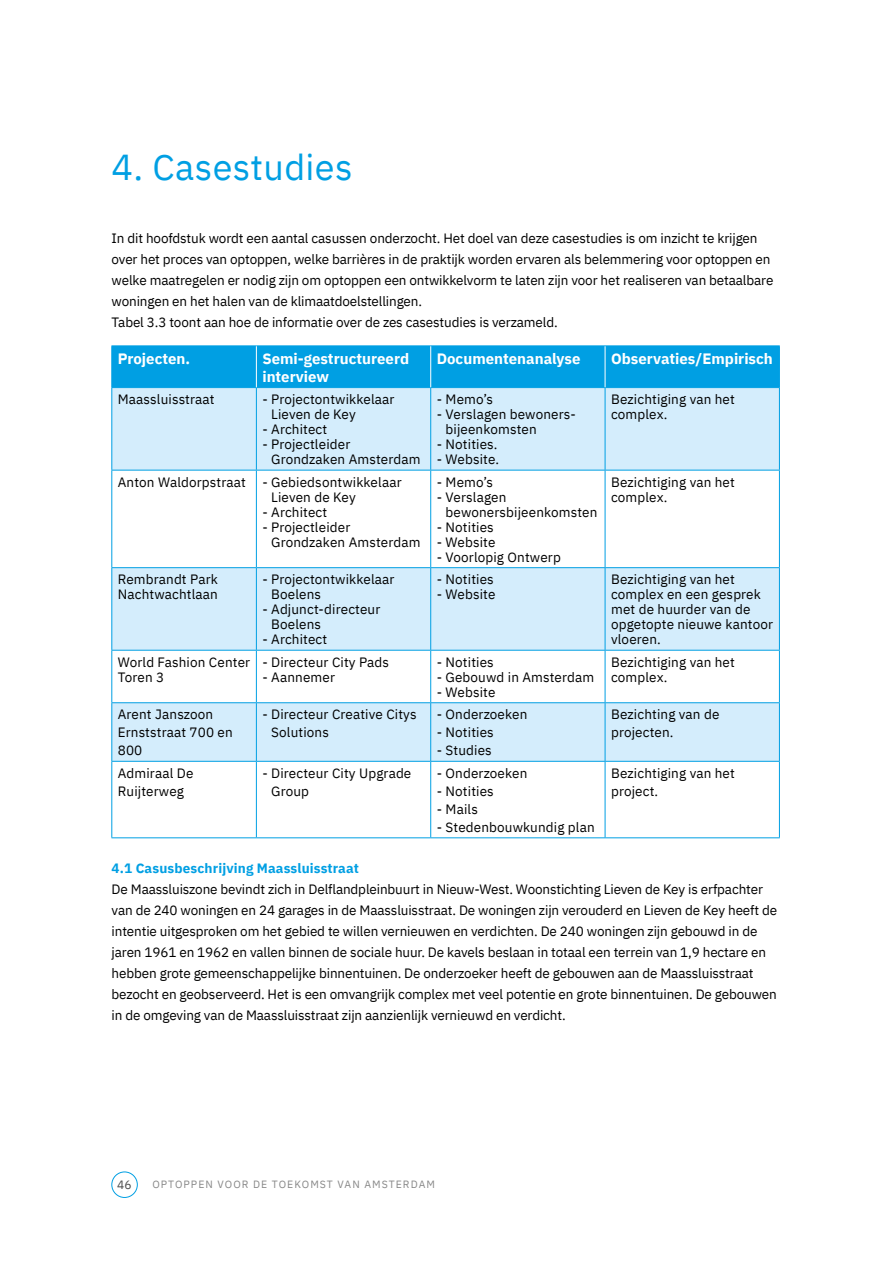
<style>
.page{position:relative;width:893px;height:1263px;background:#fff}
.page>*{position:absolute;margin:0;border:0;box-sizing:border-box;transform-origin:0 0}
.t1{font:36px "IBM Plex Sans";letter-spacing:.01em;color:#009fe3}
.t2{font:700 15px/18px "IBM Plex Sans";color:#fff}
.t3{font:13.5px/21px "IBM Plex Sans";letter-spacing:-.01em;color:#000}
.t4{font:13.5px/15px "IBM Plex Sans";letter-spacing:.01em;color:#000}
.t5{font:700 13.5px "IBM Plex Sans";letter-spacing:.01em;color:#009fe3}
.t6{font:12px "IBM Plex Sans";color:#4a4a49}
.t7{font:10.5px "IBM Plex Sans";letter-spacing:.1em;color:#878787}
</style>
<div class="page">
<div style="left:111px;top:1171px;width:27px;height:27px;border:1px solid #009fe3;border-radius:50%"></div>
<div style="left:112px;top:346px;width:667px;height:41px;background:#009fe3"></div>
<div style="left:112px;top:388px;width:667px;height:373px;background:#d4edfc"></div>
<svg style="left:112px;top:471px;width:667px;height:231px"></svg>
<hr style="left:111px;top:345px;width:145px;height:1px;background:#009fe3">
<hr style="left:111px;top:346px;width:1px;height:41px;background:#009fe3">
<hr style="left:256px;top:345px;width:175px;height:1px;background:#009fe3">
<hr style="left:431px;top:345px;width:174px;height:1px;background:#009fe3">
<hr style="left:605px;top:345px;width:175px;height:1px;background:#009fe3">
<hr style="left:779px;top:346px;width:1px;height:41px;background:#009fe3">
<hr style="left:111px;top:387px;width:145px;height:1px;background:#009fe3">
<hr style="left:111px;top:388px;width:1px;height:82px;background:#009fe3">
<hr style="left:256px;top:387px;width:175px;height:1px;background:#009fe3">
<hr style="left:256px;top:388px;width:1px;height:82px;background:#009fe3">
<hr style="left:431px;top:387px;width:174px;height:1px;background:#009fe3">
<hr style="left:430px;top:388px;width:1px;height:82px;background:#009fe3">
<hr style="left:605px;top:387px;width:175px;height:1px;background:#009fe3">
<hr style="left:605px;top:388px;width:1px;height:82px;background:#009fe3">
<hr style="left:779px;top:388px;width:1px;height:82px;background:#009fe3">
<hr style="left:111px;top:470px;width:145px;height:1px;background:#009fe3">
<hr style="left:111px;top:470px;width:1px;height:97px;background:#009fe3">
<hr style="left:256px;top:470px;width:175px;height:1px;background:#009fe3">
<hr style="left:256px;top:470px;width:1px;height:97px;background:#009fe3">
<hr style="left:431px;top:470px;width:174px;height:1px;background:#009fe3">
<hr style="left:430px;top:470px;width:1px;height:97px;background:#009fe3">
<hr style="left:605px;top:470px;width:175px;height:1px;background:#009fe3">
<hr style="left:605px;top:470px;width:1px;height:97px;background:#009fe3">
<hr style="left:779px;top:470px;width:1px;height:97px;background:#009fe3">
<hr style="left:111px;top:567px;width:145px;height:1px;background:#009fe3">
<hr style="left:111px;top:568px;width:1px;height:82px;background:#009fe3">
<hr style="left:256px;top:567px;width:175px;height:1px;background:#009fe3">
<hr style="left:256px;top:568px;width:1px;height:82px;background:#009fe3">
<hr style="left:431px;top:567px;width:174px;height:1px;background:#009fe3">
<hr style="left:430px;top:568px;width:1px;height:82px;background:#009fe3">
<hr style="left:605px;top:567px;width:175px;height:1px;background:#009fe3">
<hr style="left:605px;top:568px;width:1px;height:82px;background:#009fe3">
<hr style="left:779px;top:568px;width:1px;height:82px;background:#009fe3">
<hr style="left:111px;top:650px;width:145px;height:1px;background:#009fe3">
<hr style="left:111px;top:651px;width:1px;height:51px;background:#009fe3">
<hr style="left:256px;top:650px;width:175px;height:1px;background:#009fe3">
<hr style="left:256px;top:651px;width:1px;height:51px;background:#009fe3">
<hr style="left:431px;top:650px;width:174px;height:1px;background:#009fe3">
<hr style="left:430px;top:651px;width:1px;height:51px;background:#009fe3">
<hr style="left:605px;top:650px;width:175px;height:1px;background:#009fe3">
<hr style="left:605px;top:651px;width:1px;height:51px;background:#009fe3">
<hr style="left:779px;top:651px;width:1px;height:51px;background:#009fe3">
<hr style="left:111px;top:702px;width:145px;height:1px;background:#009fe3">
<hr style="left:256px;top:702px;width:175px;height:1px;background:#009fe3">
<hr style="left:431px;top:702px;width:174px;height:1px;background:#009fe3">
<hr style="left:605px;top:702px;width:175px;height:1px;background:#009fe3">
<hr style="left:111px;top:762px;width:1px;height:75px;background:#009fe3">
<hr style="left:256px;top:762px;width:1px;height:75px;background:#009fe3">
<hr style="left:430px;top:762px;width:1px;height:75px;background:#009fe3">
<hr style="left:605px;top:762px;width:1px;height:75px;background:#009fe3">
<hr style="left:779px;top:762px;width:1px;height:75px;background:#009fe3">
<hr style="left:111px;top:837px;width:145px;height:1px;background:#009fe3">
<hr style="left:256px;top:837px;width:175px;height:1px;background:#009fe3">
<hr style="left:431px;top:837px;width:174px;height:1px;background:#009fe3">
<hr style="left:605px;top:837px;width:175px;height:1px;background:#009fe3">
<hr style="left:605px;top:346px;width:1px;height:41px;background:#fff">
<hr style="left:430px;top:346px;width:1px;height:41px;background:#fff">
<hr style="left:256px;top:346px;width:1px;height:41px;background:#fff">
<hr style="left:111px;top:703px;width:1px;height:58px;background:#009fe3">
<hr style="left:111px;top:761px;width:145px;height:1px;background:#009fe3">
<hr style="left:256px;top:703px;width:1px;height:58px;background:#009fe3">
<hr style="left:256px;top:761px;width:175px;height:1px;background:#009fe3">
<hr style="left:430px;top:703px;width:1px;height:58px;background:#009fe3">
<hr style="left:431px;top:761px;width:174px;height:1px;background:#009fe3">
<hr style="left:605px;top:703px;width:1px;height:58px;background:#009fe3">
<hr style="left:779px;top:703px;width:1px;height:58px;background:#009fe3">
<hr style="left:605px;top:761px;width:175px;height:1px;background:#009fe3">
<h1 class="t1" style="left:112px;top:140px;width:242px">4. Casestudies</h1>
<p class="t3" style="left:112px;top:227px;width:663px">In dit hoofdstuk wordt een aantal casussen onderzocht. Het doel van deze casestudies is om inzicht te krijgen over het proces van optoppen, welke barrières in de praktijk worden ervaren als belemmering voor optoppen en welke maatregelen er nodig zijn om optoppen een ontwikkelvorm te laten zijn voor het realiseren van betaalbare woningen en het halen van de klimaatdoelstellingen.<br>Tabel 3.3 toont aan hoe de informatie over de zes casestudies is verzameld.</p>
<p class="t2" style="left:118px;top:348px;width:74px">Projecten.</p>
<p class="t2" style="left:262px;top:348px;width:148px">Semi-gestructureerd interview</p>
<p class="t2" style="left:437px;top:348px;width:145px">Documentenanalyse</p>
<p class="t2" style="left:611px;top:348px;width:163px">Observaties/Empirisch</p>
<p class="t4" style="left:118px;top:391px;width:98px">Maassluisstraat</p>
<p class="t4" style="left:271px;top:391px;width:125px;text-indent:-9px">- Projectontwikkelaar<br>Lieven de Key</p>
<p class="t4" style="left:262px;top:421px;width:66px">- Architect</p>
<p class="t4" style="left:271px;top:436px;width:151px;text-indent:-9px">- Projectleider<br>Grondzaken Amsterdam</p>
<p class="t3" style="left:437px;top:388px;width:58px">- Memo’s</p>
<p class="t4" style="left:446px;top:406px;width:132px;text-indent:-9px">- Verslagen bewoners&shy;bijeenkomsten</p>
<p class="t4" style="left:437px;top:436px;width:62px">- Notities.</p>
<p class="t4" style="left:437px;top:451px;width:64px">- Website.</p>
<p class="t4" style="left:611px;top:391px;width:125px">Bezichtiging van het complex.</p>
<p class="t4" style="left:271px;top:473px;width:132px;text-indent:-153px">Anton Waldorpstraat - Gebiedsontwikkelaar<br>Lieven de Key</p>
<p class="t4" style="left:262px;top:503px;width:66px">- Architect</p>
<p class="t4" style="left:271px;top:518px;width:151px;text-indent:-9px">- Projectleider<br>Grondzaken Amsterdam</p>
<p class="t4" style="left:118px;top:571px;width:102px">Rembrandt Park<br>Nachtwachtlaan</p>
<p class="t4" style="left:271px;top:571px;width:125px;text-indent:-9px">- Projectontwikkelaar<br>Boelens</p>
<p class="t4" style="left:271px;top:601px;width:111px;text-indent:-9px">- Adjunct-directeur<br>Boelens</p>
<p class="t4" style="left:262px;top:631px;width:66px">- Architect</p>
<p class="t4" style="left:118px;top:653px;width:134px">World Fashion Center<br>Toren 3</p>
<p class="t4" style="left:262px;top:653px;width:128px">- Directeur City Pads</p>
<p class="t4" style="left:262px;top:668px;width:74px">- Aannemer</p>
<p class="t3" style="left:437px;top:470px;width:58px">- Memo’s</p>
<p class="t4" style="left:446px;top:488px;width:153px;text-indent:-9px">- Verslagen bewonersbijeenkomsten</p>
<p class="t4" style="left:437px;top:518px;width:59px">- Notities</p>
<p class="t4" style="left:437px;top:533px;width:60px">- Website</p>
<p class="t4" style="left:437px;top:548px;width:126px">- Voorlopig Ontwerp</p>
<p class="t4" style="left:437px;top:571px;width:59px">- Notities</p>
<p class="t4" style="left:437px;top:586px;width:60px">- Website</p>
<p class="t4" style="left:437px;top:653px;width:59px">- Notities</p>
<p class="t4" style="left:437px;top:668px;width:159px">- Gebouwd in Amsterdam</p>
<p class="t4" style="left:437px;top:683px;width:60px">- Website</p>
<p class="t4" style="left:118px;top:704px;width:117px;line-height:18px">Arent Janszoon<br>Ernststraat 700 en<br>800</p>
<p class="t4" style="left:271px;top:704px;width:147px;line-height:18px;text-indent:-9px">- Directeur Creative Citys<br>Solutions</p>
<p class="t4" style="left:437px;top:706px;width:92px">- Onderzoeken</p>
<p class="t4" style="left:437px;top:724px;width:59px">- Notities</p>
<p class="t4" style="left:437px;top:742px;width:57px">- Studies</p>
<p class="t4" style="left:118px;top:763px;width:77px;line-height:18px">Admiraal De<br>Ruijterweg</p>
<p class="t4" style="left:271px;top:763px;width:142px;line-height:18px;text-indent:-9px">- Directeur City Upgrade<br>Group</p>
<p class="t4" style="left:437px;top:764px;width:92px">- Onderzoeken</p>
<p class="t4" style="left:437px;top:782px;width:59px">- Notities</p>
<p class="t3" style="left:437px;top:797px;width:43px">- Mails</p>
<p class="t4" style="left:437px;top:818px;width:160px">- Stedenbouwkundig plan</p>
<p class="t4" style="left:611px;top:473px;width:125px">Bezichtiging van het complex.</p>
<p class="t4" style="left:611px;top:571px;width:163px">Bezichtiging van het complex en een gesprek met de huurder van de opgetopte nieuwe kantoor vloeren.</p>
<p class="t4" style="left:611px;top:653px;width:125px">Bezichtiging van het complex.</p>
<p class="t4" style="left:611px;top:704px;width:110px;line-height:18px">Bezichting van de projecten.</p>
<p class="t4" style="left:611px;top:763px;width:125px;line-height:18px">Bezichtiging van het project.</p>
<p class="t5" style="left:112px;top:857px;width:249px">4.1 Casusbeschrijving Maassluisstraat</p>
<p class="t3" style="left:112px;top:878px;width:667px">De Maassluiszone bevindt zich in Delflandpleinbuurt in Nieuw-West. Woonstichting Lieven de Key is erfpachter van de 240 woningen en 24 garages in de Maassluisstraat. De woningen zijn verouderd en Lieven de Key heeft de intentie uitgesproken om het gebied te willen vernieuwen en verdichten. De 240 woningen zijn gebouwd in de jaren 1961 en 1962 en vallen binnen de sociale huur. De kavels beslaan in totaal een terrein van 1,9 hectare en hebben grote gemeenschappelijke binnentuinen. De onderzoeker heeft de gebouwen aan de Maassluisstraat bezocht en geobserveerd. Het is een omvangrijk complex met veel potentie en grote binnentuinen. De gebouwen in de omgeving van de Maassluisstraat zijn aanzienlijk vernieuwd en verdicht.</p>
<p class="t6" style="left:117px;top:1175px;width:16px">46</p>
<p class="t7" style="left:152px;top:1176px;width:284px">OPTOPPEN VOOR DE TOEKOMST VAN AMSTERDAM</p>
</div>
